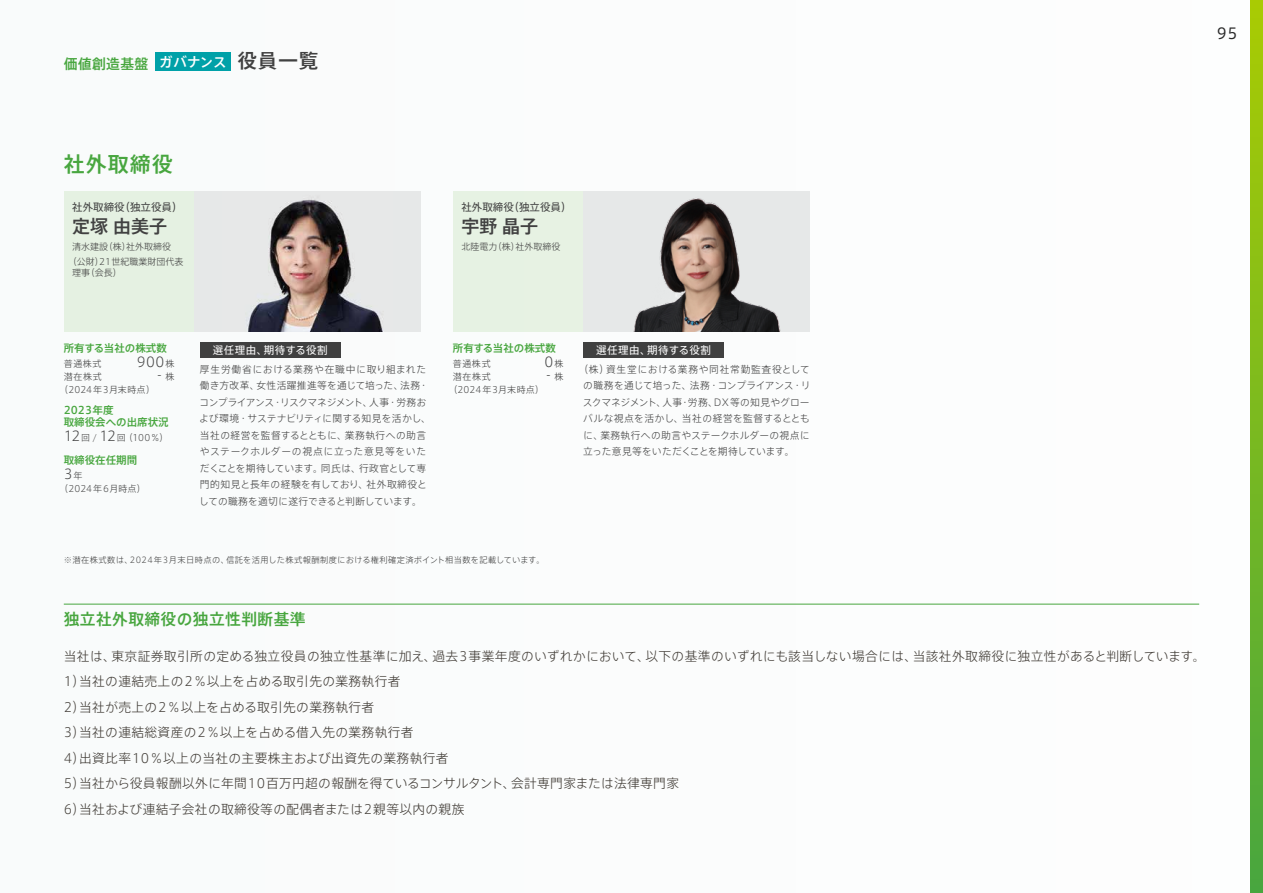
<style>
.page{position:relative;width:1263px;height:893px;background:#f9fbfb}
.page>*{position:absolute;margin:0;border:0;box-sizing:border-box;transform-origin:0 0}
.t1{font:500 21px "Axis Std";letter-spacing:.05em;color:#48a63f}
.t2{font:500 18px "Axis Std";color:#414141}
.t3{font:500 15.75px "Axis Std";letter-spacing:.025em;color:#48a63f}
.t4{font:15px "Axis Std";color:#292929}
.t5{font:500 13.8px "Axis Std";letter-spacing:.025em;color:#48a63f}
.t6{font:300 13.5px "Axis Std";color:#414141}
.t7{font:300 12.75px/25.5px "Axis Std";letter-spacing:.025em;color:#3f3a34}
.t8{font:500 10.5px/12px "Axis Std";color:#48a63f}
.t9{font:10.5px "Axis Std";letter-spacing:.05em;color:#fff}
.t10{font:10.5px "Axis Std";color:#414141}
.t11{font:300 9.75px/16.5px "Axis Std";letter-spacing:.025em;color:#414141}
.t12{font:300 9px/14.7px "Axis Std";color:#414141}
.t13{font:300 8.25px "Axis Std";letter-spacing:.05em;color:#414141}
.s1{font-size:19.5px;color:#414141}
.s2{font-size:9px}
.s3{font-size:13.5px}
</style>
<div class="page">
<div style="left:200px;top:342px;width:140px;height:16px;background:#404040"></div>
<div style="left:583px;top:342px;width:141px;height:16px;background:#404040"></div>
<div style="left:64px;top:191px;width:356px;height:141px;background:#ebf5e6"></div>
<div style="left:194px;top:191px;width:226px;height:141px;background:#e6e8e8"></div>
<img style="left:247px;top:199px;width:137px;height:133px">
<div style="left:453px;top:191px;width:356px;height:141px;background:#ebf5e6"></div>
<div style="left:583px;top:191px;width:226px;height:141px;background:#e6e8e8"></div>
<img style="left:633px;top:198px;width:148px;height:134px">
<hr style="left:64px;top:604px;width:1135px;height:1px;background:#48a63f">
<div style="left:155px;top:52px;width:76px;height:19px;background:#00a1a8"></div>
<svg style="left:1250px;top:0;width:13px;height:893px;background:#78b820"></svg>
<h3 class="t5" style="left:64px;top:53px;width:256px">価値創造基盤 <sup>ガバナンス</sup> <span class="s1">役員一覧</span></h3>
<h3 class="t4" style="left:1217px;top:22px;width:22px">95</h3>
<h1 class="t1" style="left:64px;top:148px;width:111px">社外取締役</h1>
<p class="t10" style="left:72px;top:199px;width:112px">社外取締役（独立役員）</p>
<h2 class="t2" style="left:72px;top:212px;width:96px">定塚 由美子</h2>
<p class="t12" style="left:68px;top:239px;width:117px;text-indent:4px">清水建設（株）社外取締役<br>（公財）21世紀職業財団代表</p>
<p class="t12" style="left:72px;top:264px;width:51px">理事（会長）</p>
<p class="t10" style="left:461px;top:199px;width:112px">社外取締役（独立役員）</p>
<h2 class="t2" style="left:461px;top:212px;width:78px">宇野 晶子</h2>
<p class="t12" style="left:461px;top:239px;width:100px">北陸電力（株）社外取締役</p>
<p class="t8" style="left:64px;top:341px;width:105px">所有する当社の株式数</p>
<p class="t12" style="left:64px;top:356px;width:39px">普通株式</p>
<h3 class="t6" style="left:137px;top:352px;width:39px">900<span class="s2">株</span></h3>
<p class="t12" style="left:64px;top:369px;width:39px">潜在株式</p>
<h3 class="t6" style="left:157px;top:365px;width:19px">- <span class="s2">株</span></h3>
<p class="t12" style="left:59px;top:381px;width:97px">（2024年3月末時点）</p>
<p class="t8" style="left:64px;top:403px;width:106px">2023年度<br>取締役会への出席状況</p>
<p class="t12" style="left:64px;top:430px;width:106px"><span class="s3">12</span>回 / <span class="s3">12</span>回 （100％）</p>
<p class="t8" style="left:64px;top:453px;width:75px">取締役在任期間</p>
<h3 class="t6" style="left:64px;top:464px;width:20px">3<span class="s2">年</span></h3>
<p class="t12" style="left:59px;top:481px;width:88px">（2024年6月時点）</p>
<p class="t8" style="left:453px;top:341px;width:105px">所有する当社の株式数</p>
<p class="t12" style="left:453px;top:356px;width:39px">普通株式</p>
<h3 class="t6" style="left:544px;top:352px;width:20px">0<span class="s2">株</span></h3>
<p class="t12" style="left:453px;top:369px;width:39px">潜在株式</p>
<h3 class="t6" style="left:546px;top:365px;width:19px">- <span class="s2">株</span></h3>
<p class="t12" style="left:448px;top:381px;width:97px">（2024年3月末時点）</p>
<p class="t9" style="left:213px;top:342px;width:116px">選任理由、期待する役割</p>
<p class="t9" style="left:596px;top:342px;width:116px">選任理由、期待する役割</p>
<p class="t11" style="left:199px;top:360px;width:233px">厚生労働省における業務や在職中に取り組まれた働き方改革、女性活躍推進等を通じて培った、法務・コンプライアンス・リスクマネジメント、人事・労務および環境・サステナビリティに関する知見を活かし、当社の経営を監督するとともに、業務執行への助言やステークホルダーの視点に立った意見等をいただくことを期待しています。同氏は、行政官として専門的知見と長年の経験を有しており、社外取締役としての職務を適切に遂行できると判断しています。</p>
<p class="t11" style="left:583px;top:360px;width:229px;text-align:justify;text-indent:-4px">（株）資生堂における業務や同社常勤監査役としての職務を通じて培った、法務・コンプライアンス・リスクマネジメント、人事・労務、DX等の知見やグローバルな視点を活かし、当社の経営を監督するとともに、業務執行への助言やステークホルダーの視点に立った意見等をいただくことを期待しています。</p>
<p class="t13" style="left:64px;top:554px;width:482px">※潜在株式数は、2024年3月末日時点の、信託を活用した株式報酬制度における権利確定済ポイント相当数を記載しています。</p>
<h3 class="t3" style="left:64px;top:608px;width:243px">独立社外取締役の独立性判断基準</h3>
<p class="t7" style="left:64px;top:642px;width:1143px">当社は、東京証券取引所の定める独立役員の独立性基準に加え、過去3事業年度のいずれかにおいて、以下の基準のいずれにも該当しない場合には、当該社外取締役に独立性があると判断しています。1）当社の連結売上の2％以上を占める取引先の業務執行者<br>2）当社が売上の2％以上を占める取引先の業務執行者<br>3）当社の連結総資産の2％以上を占める借入先の業務執行者<br>4）出資比率10％以上の当社の主要株主および出資先の業務執行者<br>5）当社から役員報酬以外に年間10百万円超の報酬を得ているコンサルタント、会計専門家または法律専門家<br>6）当社および連結子会社の取締役等の配偶者または2親等以内の親族</p>
</div>
